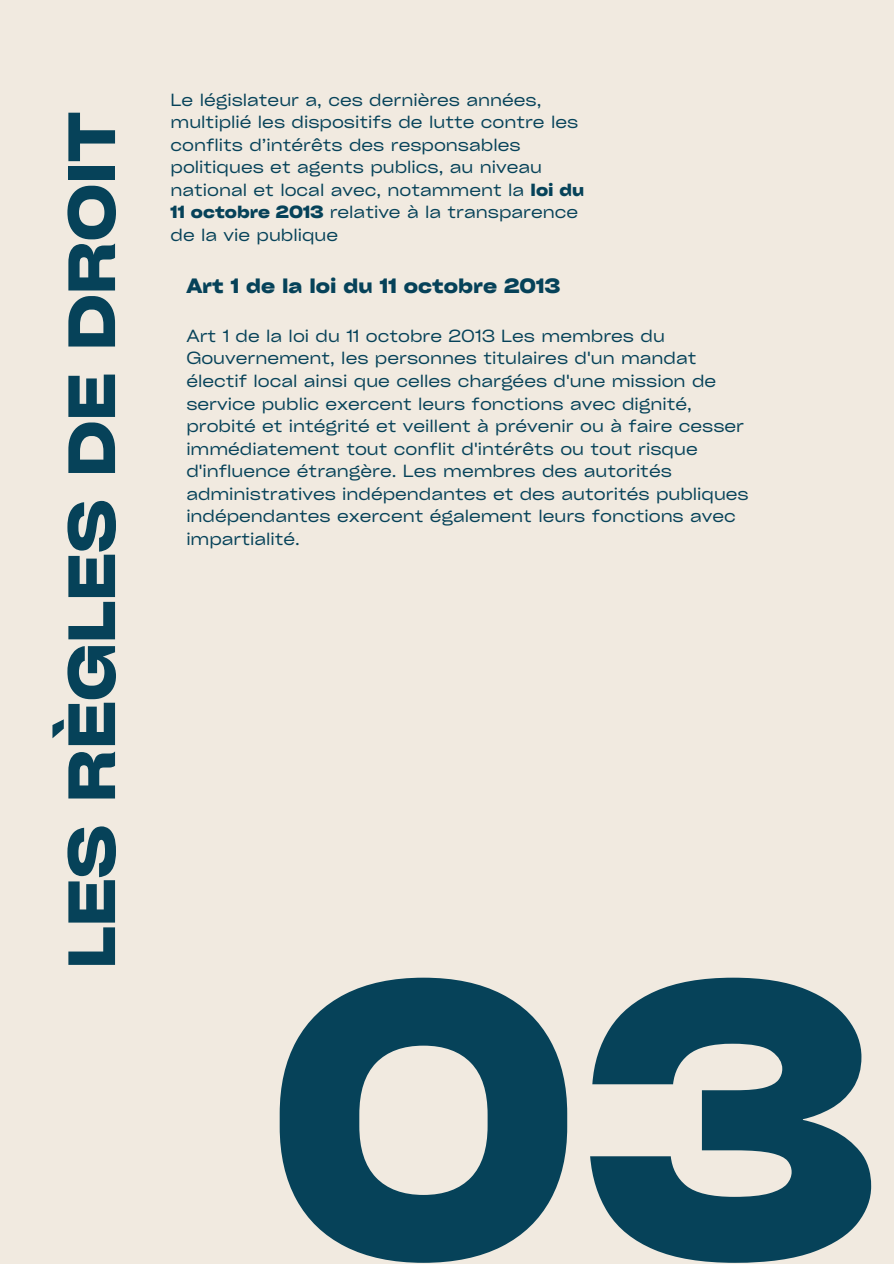
<style>
.page{position:relative;width:894px;height:1264px;background:#fff}
.page>*{position:absolute;margin:0;border:0;box-sizing:border-box;transform-origin:0 0}
.t1{font:700 expanded 375px "Cy Grotesk";color:#064259}
.t2{font:700 expanded 63.9px "Cy Grotesk";color:#064259}
.t3{font:24px "Poppins";color:#064259}
.t4{font:700 expanded 19.8px "Cy Grotesk";color:#064259}
.t5{font:expanded 16.8px/22.5px "Cy Grotesk";color:#064259}
.s1{font-weight:700}
</style>
<div class="page">
<div style="left:0;top:0;width:893px;height:1263px;background:#f1eae0"></div>
<h1 class="t2" style="left:51px;top:969px;width:858px;rotate:-90deg">LES RÈGLES DE DROIT</h1>
<p class="t5" style="left:170px;top:88px;width:415px">Le législateur a, ces dernières années, multiplié les dispositifs de lutte contre les conflits d’intérêts des responsables politiques et agents publics, au niveau national et local avec, notamment la <span class="s1">loi du 11 octobre 2013</span> relative à la transparence de la vie publique</p>
<p class="t4" style="left:186px;top:273px;width:375px">Art 1 de la loi du 11 octobre 2013</p>
<p class="t5" style="left:186px;top:324px;width:564px">Art 1 de la loi du 11 octobre 2013 Les membres du Gouvernement, les personnes titulaires d'un mandat électif local ainsi que celles chargées d'une mission de service public exercent leurs fonctions avec dignité, probité et intégrité et veillent à prévenir ou à faire cesser immédiatement tout conflit d'intérêts ou tout risque d'influence étrangère. Les membres des autorités administratives indépendantes et des autorités publiques indépendantes exercent également leurs fonctions avec impartialité.</p>
<h3 class="t1" style="left:267px;top:882px;width:613px">03</h3>
<h3 class="t3" style="left:804px;top:1170px;width:17px">6</h3>
</div>
